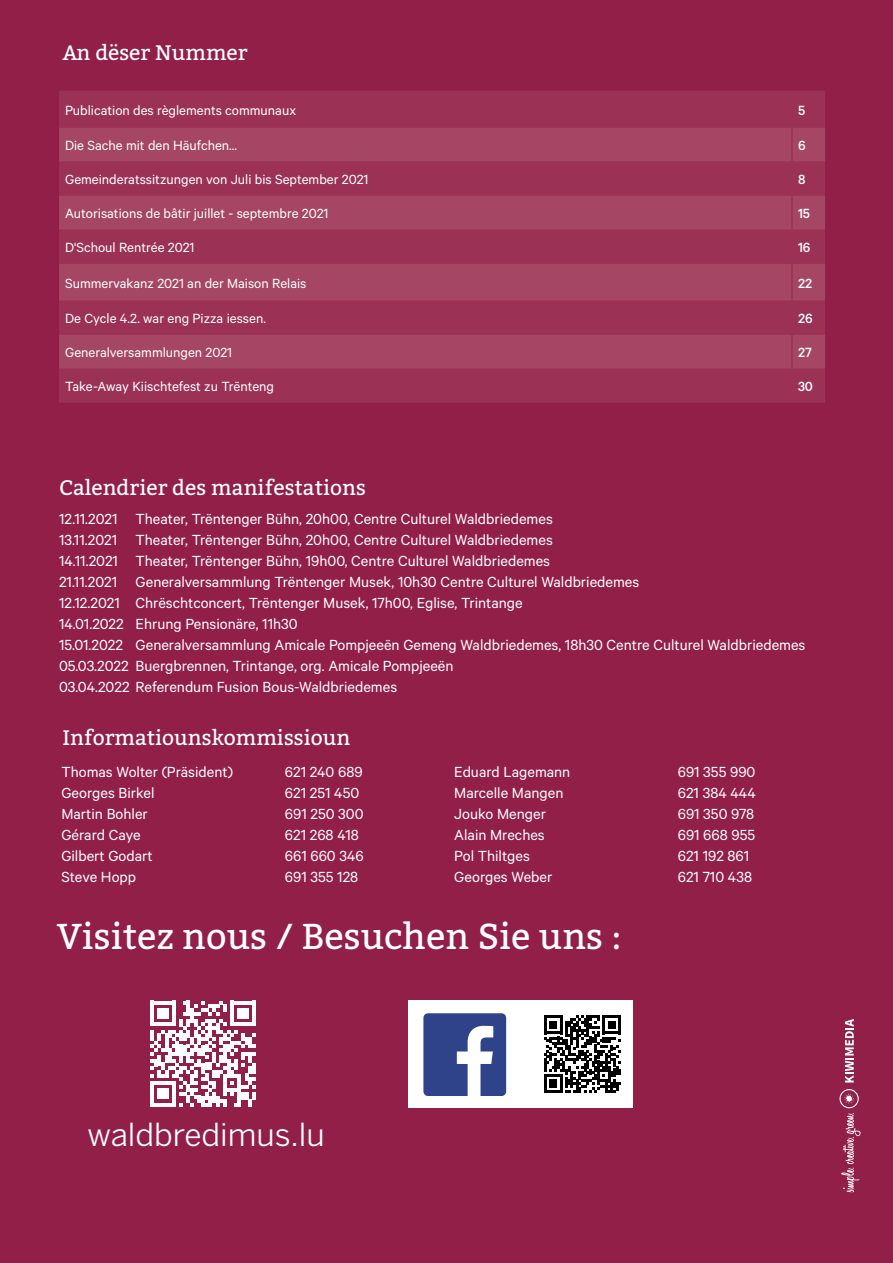
<style>
.page{position:relative;width:893px;height:1263px;background:#921f48}
.page>*{position:absolute;margin:0;border:0;box-sizing:border-box;transform-origin:0 0}
.t1{font:36px "Bitter";color:#fff}
.t2{font:31.5px "Benton Sans";color:#fff}
.t3{font:21px "Bitter";color:#fff}
.t4{font:16.5px/21px "Calibre";color:#fff}
.t5{font:15px "Calibre";color:#fff}
.t6{font:500 15px "Calibre";color:#fff}
</style>
<div class="page">
<div style="left:409px;top:1000px;width:224px;height:107px;background:#fff"></div>
<svg style="left:544px;top:1015px;width:77px;height:78px"></svg>
<svg style="left:423px;top:1013px;width:83px;height:82px"></svg>
<svg style="left:150px;top:1001px;width:106px;height:105px"></svg>
<svg style="left:839px;top:1089px;width:22px;height:103px"></svg>
<svg style="left:845px;top:1019px;width:9px;height:63px"></svg>
<div style="left:59px;top:91px;width:766px;height:312px;background:#9b3255"></div>
<svg style="left:59px;top:128px;width:766px;height:241px;background:#a03d5d"></svg>
<hr style="left:791px;top:91px;width:2px;height:37px;background:#9b3255">
<hr style="left:791px;top:128px;width:2px;height:34px;background:#9b3255">
<hr style="left:791px;top:162px;width:2px;height:34px;background:#9b3255">
<hr style="left:791px;top:196px;width:2px;height:34px;background:#9b3255">
<hr style="left:791px;top:230px;width:2px;height:34px;background:#9b3255">
<hr style="left:791px;top:264px;width:2px;height:37px;background:#9b3255">
<hr style="left:791px;top:301px;width:2px;height:34px;background:#9b3255">
<hr style="left:791px;top:335px;width:2px;height:34px;background:#9b3255">
<hr style="left:791px;top:369px;width:2px;height:34px;background:#9b3255">
<p class="t3" style="left:62px;top:37px;width:187px">An dëser Nummer</p>
<p class="t5" style="left:65px;top:101px;width:233px">Publication des règlements communaux</p>
<p class="t6" style="left:798px;top:101px;width:9px">5</p>
<p class="t5" style="left:65px;top:137px;width:173px">Die Sache mit den Häufchen...</p>
<p class="t6" style="left:798px;top:137px;width:9px">6</p>
<p class="t5" style="left:65px;top:171px;width:305px">Gemeinderatssitzungen von Juli bis September 2021</p>
<p class="t6" style="left:798px;top:171px;width:9px">8</p>
<p class="t5" style="left:65px;top:205px;width:265px">Autorisations de bâtir juillet - septembre 2021</p>
<p class="t6" style="left:798px;top:205px;width:14px">15</p>
<p class="t5" style="left:65px;top:239px;width:131px">D'Schoul Rentrée 2021</p>
<p class="t6" style="left:798px;top:239px;width:14px">16</p>
<p class="t5" style="left:65px;top:274px;width:243px">Summervakanz 2021 an der Maison Relais</p>
<p class="t6" style="left:798px;top:274px;width:16px">22</p>
<p class="t5" style="left:65px;top:310px;width:202px">De Cycle 4.2. war eng Pizza iessen.</p>
<p class="t6" style="left:798px;top:310px;width:16px">26</p>
<p class="t5" style="left:65px;top:344px;width:169px">Generalversammlungen 2021</p>
<p class="t6" style="left:798px;top:344px;width:15px">27</p>
<p class="t5" style="left:65px;top:378px;width:211px">Take-Away Kiischtefest zu Trënteng</p>
<p class="t6" style="left:798px;top:378px;width:17px">30</p>
<p class="t3" style="left:59px;top:472px;width:308px">Calendrier des manifestations</p>
<p class="t4" style="left:59px;top:508px;width:748px">12.11.2021 Theater, Trëntenger Bühn, 20h00, Centre Culturel Waldbriedemes<br>13.11.2021 Theater, Trëntenger Bühn, 20h00, Centre Culturel Waldbriedemes<br>14.11.2021 Theater, Trëntenger Bühn, 19h00, Centre Culturel Waldbriedemes<br>21.11.2021 Generalversammlung Trëntenger Musek, 10h30 Centre Culturel Waldbriedemes<br>12.12.2021 Chrëschtconcert, Trëntenger Musek, 17h00, Eglise, Trintange<br>14.01.2022 Ehrung Pensionäre, 11h30<br>15.01.2022 Generalversammlung Amicale Pompjeeën Gemeng Waldbriedemes, 18h30 Centre Culturel Waldbriedemes 05.03.2022 Buergbrennen, Trintange, org. Amicale Pompjeeën<br>03.04.2022 Referendum Fusion Bous-Waldbriedemes</p>
<p class="t3" style="left:62px;top:723px;width:289px">Informatiounskommissioun</p>
<p class="t4" style="left:61px;top:761px;width:173px">Thomas Wolter (Präsident)</p>
<p class="t4" style="left:285px;top:761px;width:79px">621 240 689</p>
<p class="t4" style="left:61px;top:782px;width:95px">Georges Birkel</p>
<p class="t4" style="left:285px;top:782px;width:76px">621 251 450</p>
<p class="t4" style="left:61px;top:803px;width:88px">Martin Bohler</p>
<p class="t4" style="left:285px;top:803px;width:80px">691 250 300</p>
<p class="t4" style="left:61px;top:824px;width:81px">Gérard Caye</p>
<p class="t4" style="left:285px;top:824px;width:76px">621 268 418</p>
<p class="t4" style="left:61px;top:845px;width:93px">Gilbert Godart</p>
<p class="t4" style="left:285px;top:845px;width:80px">661 660 346</p>
<p class="t4" style="left:61px;top:866px;width:76px">Steve Hopp</p>
<p class="t4" style="left:285px;top:866px;width:75px">691 355 128</p>
<p class="t4" style="left:454px;top:761px;width:118px">Eduard Lagemann</p>
<p class="t4" style="left:678px;top:761px;width:79px">691 355 990</p>
<p class="t4" style="left:454px;top:782px;width:111px">Marcelle Mangen</p>
<p class="t4" style="left:678px;top:782px;width:79px">621 384 444</p>
<p class="t4" style="left:454px;top:803px;width:93px">Jouko Menger</p>
<p class="t4" style="left:678px;top:803px;width:78px">691 350 978</p>
<p class="t4" style="left:454px;top:824px;width:92px">Alain Mreches</p>
<p class="t4" style="left:678px;top:824px;width:79px">691 668 955</p>
<p class="t4" style="left:454px;top:845px;width:77px">Pol Thiltges</p>
<p class="t4" style="left:678px;top:845px;width:73px">621 192 861</p>
<p class="t4" style="left:454px;top:866px;width:100px">Georges Weber</p>
<p class="t4" style="left:678px;top:866px;width:76px">621 710 438</p>
<h1 class="t1" style="left:57px;top:910px;width:566px">Visitez nous / Besuchen Sie uns :</h1>
<h2 class="t2" style="left:88px;top:1115px;width:239px">waldbredimus.lu</h2>
</div>
